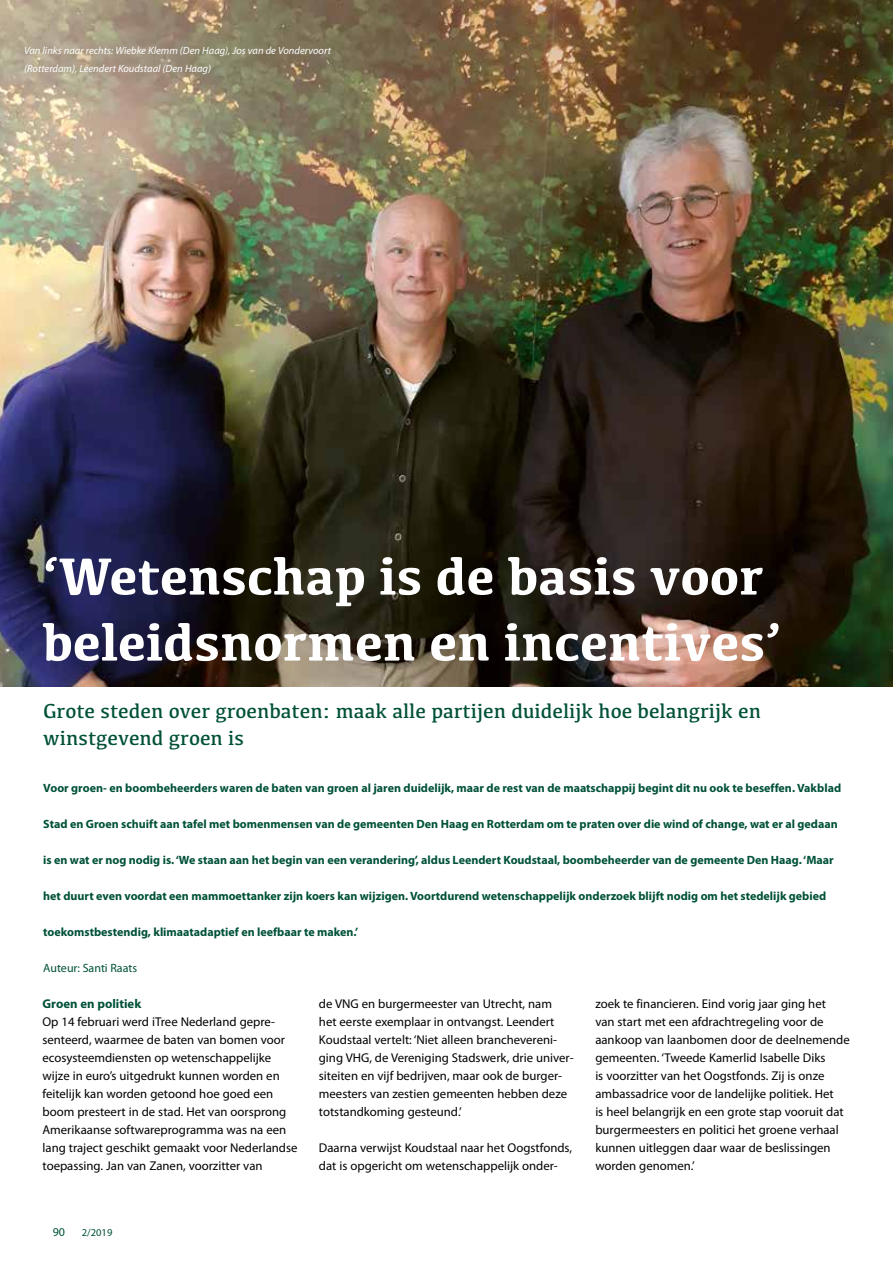
<style>
.page{position:relative;width:893px;height:1263px;background:#fff}
.page>*{position:absolute;margin:0;border:0;box-sizing:border-box;transform-origin:0 0}
.t1{font:700 54px/66px "Kefa";color:#fff}
.t2{font:21px/27px "Kefa";color:#005139}
.t3{font:12.75px/18px "Myriad Pro";color:#000}
.t4{font:700 12.75px "Myriad Pro";color:#005139}
.t5{font:700 12px "Myriad Pro";color:#005139}
.t6{font:12px "Myriad Pro";color:#005139}
.t7{font:italic 10.5px/18px "Myriad Pro";color:#fff}
.t8{font:10.5px "Myriad Pro";color:#005139}
</style>
<div class="page">
<img style="left:0;top:0;width:893px;height:686px">
<p class="t7" style="left:24px;top:41px;width:308px">Van links naar rechts: Wiebke Klemm (Den Haag), Jos van de Vondervoort (Rotterdam), Leendert Koudstaal (Den Haag)</p>
<h1 class="t1" style="left:43px;top:540px;width:741px">‘Wetenschap is de basis voor beleidsnormen en incentives’</h1>
<h2 class="t2" style="left:43px;top:696px;width:719px">Grote steden over groenbaten: maak alle partijen duidelijk hoe belangrijk en winstgevend groen is</h2>
<p class="t5" style="left:43px;top:780px;width:799px">Voor groen- en boombeheerders waren de baten van groen al jaren duidelijk, maar de rest van de maatschappij begint dit nu ook te beseffen. Vakblad</p>
<p class="t5" style="left:43px;top:816px;width:796px">Stad en Groen schuift aan tafel met bomenmensen van de gemeenten Den Haag en Rotterdam om te praten over die wind of change, wat er al gedaan</p>
<p class="t5" style="left:43px;top:852px;width:792px">is en wat er nog nodig is. ‘We staan aan het begin van een verandering’, aldus Leendert Koudstaal, boombeheerder van de gemeente Den Haag. ‘Maar</p>
<p class="t5" style="left:43px;top:888px;width:784px">het duurt even voordat een mammoettanker zijn koers kan wijzigen. Voortdurend wetenschappelijk onderzoek blijft nodig om het stedelijk gebied</p>
<p class="t5" style="left:43px;top:924px;width:316px">toekomstbestendig, klimaatadaptief en leefbaar te maken.’</p>
<p class="t6" style="left:43px;top:961px;width:95px">Auteur: Santi Raats</p>
<p class="t4" style="left:43px;top:995px;width:100px">Groen en politiek</p>
<p class="t3" style="left:43px;top:1013px;width:257px">Op 14 februari werd iTree Nederland gepre&shy;senteerd, waarmee de baten van bomen voor ecosysteemdiensten op wetenschappelijke wijze in euro’s uitgedrukt kunnen worden en feitelijk kan worden getoond hoe goed een boom presteert in de stad. Het van oorsprong Amerikaanse softwareprogramma was na een lang traject geschikt gemaakt voor Nederlandse toepassing. Jan van Zanen, voorzitter van</p>
<p class="t6" style="left:53px;top:1224px;width:14px">90</p>
<p class="t8" style="left:82px;top:1226px;width:32px">2/2019</p>
<p class="t3" style="left:319px;top:995px;width:256px">de VNG en burgermeester van Utrecht, nam<br>het eerste exemplaar in ontvangst. Leendert Koudstaal vertelt: ‘Niet alleen branchevereni&shy;ging VHG, de Vereniging Stadswerk, drie univer&shy;siteiten en vijf bedrijven, maar ook de burger&shy;meesters van zestien gemeenten hebben deze totstandkoming gesteund.’</p>
<p class="t3" style="left:319px;top:1139px;width:255px">Daarna verwijst Koudstaal naar het Oogstfonds, dat is opgericht om wetenschappelijk onder-</p>
<p class="t3" style="left:595px;top:995px;width:256px">zoek te financieren. Eind vorig jaar ging het<br>van start met een afdrachtregeling voor de aankoop van laanbomen door de deelnemende gemeenten. ‘Tweede Kamerlid Isabelle Diks<br>is voorzitter van het Oogstfonds. Zij is onze ambassadrice voor de landelijke politiek. Het<br>is heel belangrijk en een grote stap vooruit dat burgermeesters en politici het groene verhaal kunnen uitleggen daar waar de beslissingen worden genomen.’</p>
</div>
